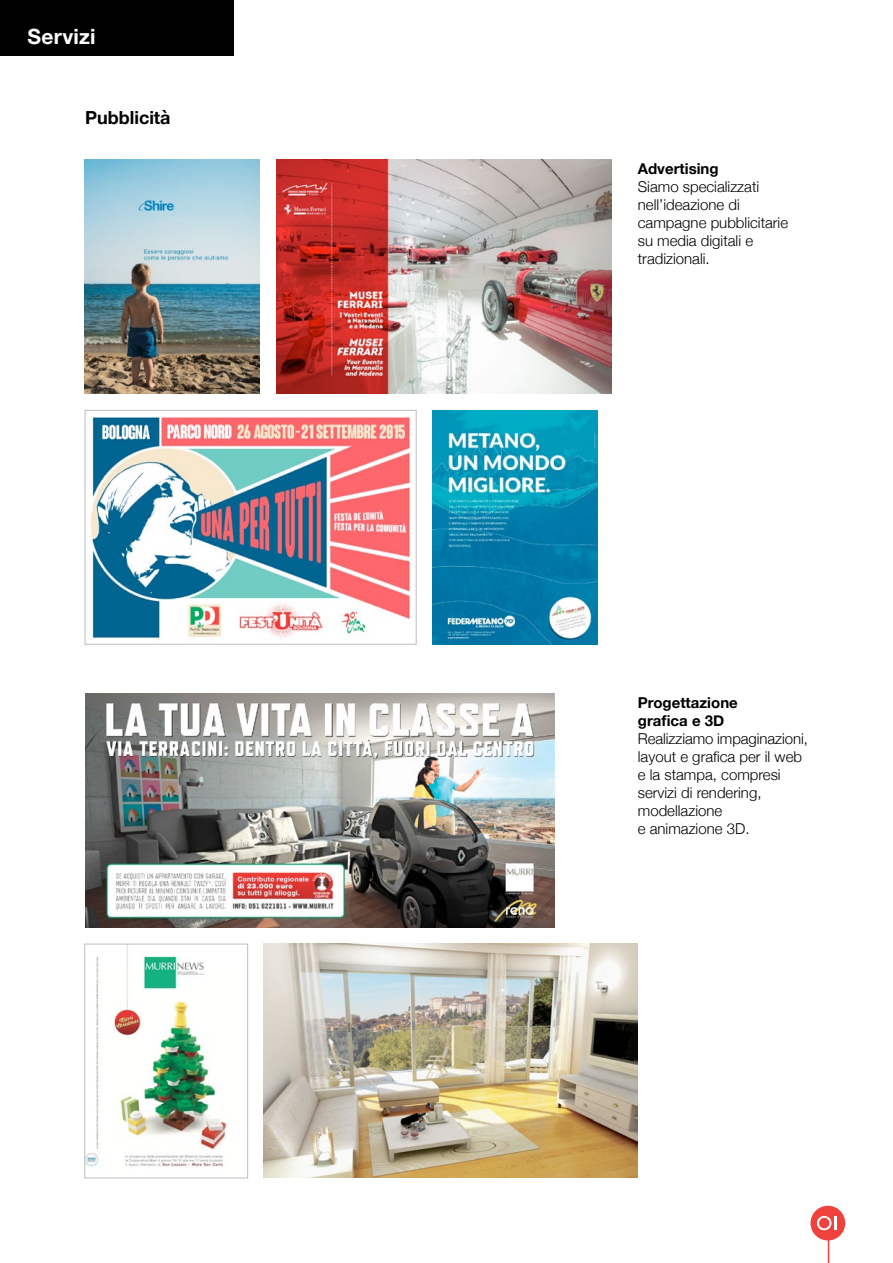
<style>
.page{position:relative;width:893px;height:1263px;background:#fff}
.page>*{position:absolute;margin:0;border:0;box-sizing:border-box;transform-origin:0 0}
.t1{font:700 21px "Helvetica Neue";letter-spacing:.005em;color:#fff}
.t2{font:700 18px "Helvetica Neue";color:#000}
.t3{font:300 15px/18px "Helvetica Neue";color:#000}
.t4{font:700 15px/18px "Helvetica Neue";color:#000}
</style>
<div class="page">
<hr style="left:828px;top:1224px;width:1px;height:39px;background:#ef413d">
<div style="left:810px;top:1206px;width:35px;height:34px;background:#ef413d;border-radius:50%"></div>
<svg style="left:817px;top:1216px;width:19px;height:14px"></svg>
<div style="left:0;top:0;width:234px;height:55px;background:#000"></div>
<img style="left:85px;top:159px;width:174px;height:234px">
<img style="left:276px;top:159px;width:336px;height:234px">
<img style="left:85px;top:693px;width:469px;height:234px">
<img style="left:90px;top:416px;width:321px;height:223px">
<div style="left:85px;top:410px;width:331px;height:234px;border:1px solid #bcbec0"></div>
<img style="left:433px;top:410px;width:165px;height:234px">
<img style="left:86px;top:946px;width:141px;height:221px">
<div style="left:84px;top:944px;width:164px;height:234px;border:1px solid #bcbec0"></div>
<img style="left:264px;top:944px;width:374px;height:234px">
<h1 class="t1" style="left:28px;top:20px;width:69px">Servizi</h1>
<p class="t2" style="left:85px;top:103px;width:87px">Pubblicità</p>
<p class="t4" style="left:638px;top:160px;width:82px">Advertising</p>
<p class="t3" style="left:638px;top:177px;width:152px">Siamo specializzati nell’ideazione di campagne pubblicitarie su media digitali e tradizionali.</p>
<p class="t4" style="left:638px;top:694px;width:102px">Progettazione grafica e 3D</p>
<p class="t3" style="left:638px;top:728px;width:172px">Realizziamo impaginazioni, layout e grafica per il web e la stampa, compresi servizi di rendering, modellazione<br>e animazione 3D.</p>
</div>
